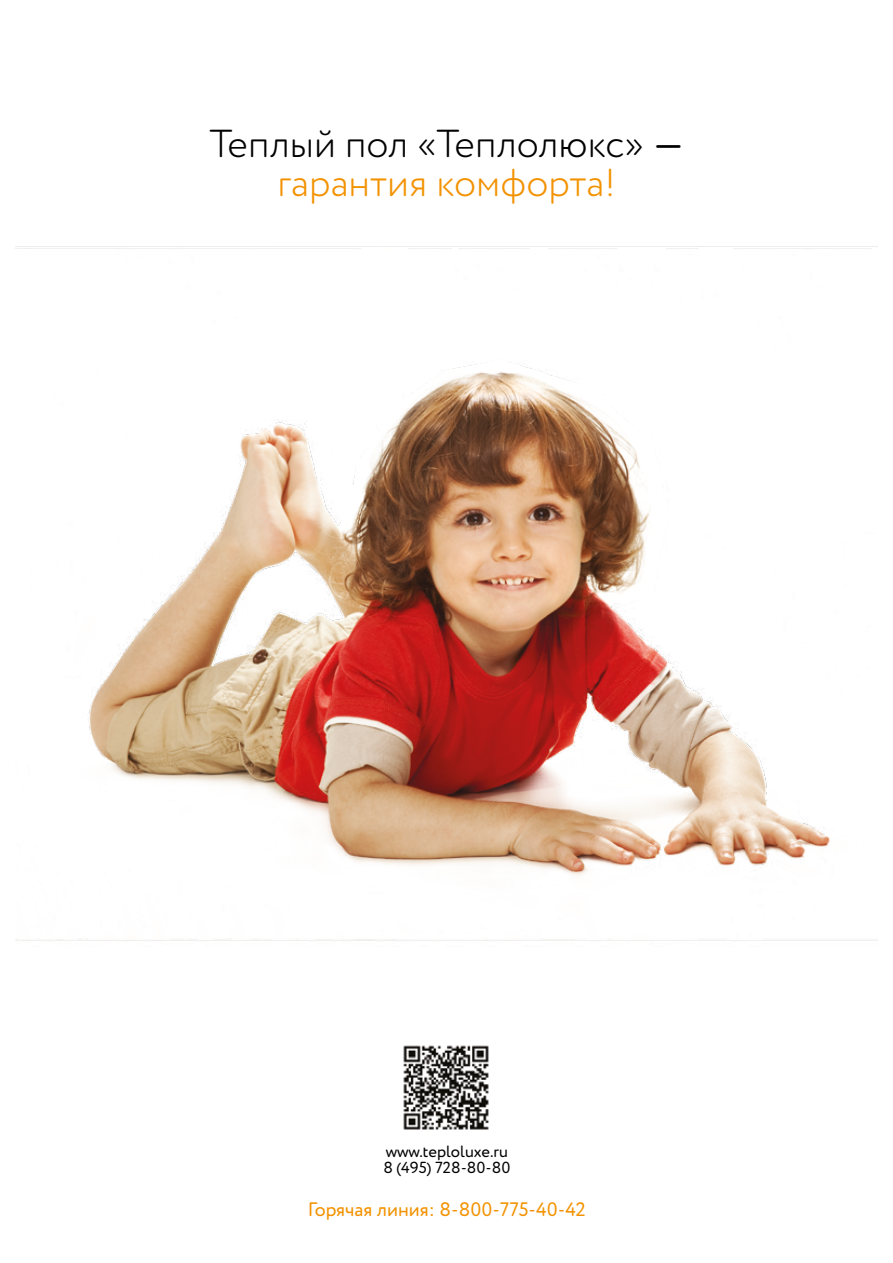
<style>
.page{position:relative;width:893px;height:1263px;background:#fff}
.page>*{position:absolute;margin:0;border:0;box-sizing:border-box;transform-origin:0 0}
.t1{font:300 39px/39px "Circe Rounded";color:#000;text-align:center}
.t2{font:19.5px "Circe Rounded";color:#f39200}
.t3{font:16.5px "Circe Rounded";color:#000}
.t4{font:16.05px "Circe Rounded";color:#000}
.s1{font-weight:400}
.s2{color:#f39200}
</style>
<div class="page">
<img style="left:16px;top:246px;width:861px;height:695px">
<img style="left:403px;top:1045px;width:86px;height:85px">
<p class="t1" style="left:210px;top:126px;width:476px">Теплый пол «Теплолюкс» <span class="s1">— </span><span class="s2">гарантия комфорта!</span></p>
<p class="t3" style="left:386px;top:1142px;width:124px">www.teploluxe.ru</p>
<p class="t4" style="left:383px;top:1159px;width:129px">8 (495) 728-80-80</p>
<p class="t2" style="left:308px;top:1198px;width:280px">Горячая линия: 8-800-775-40-42</p>
</div>
